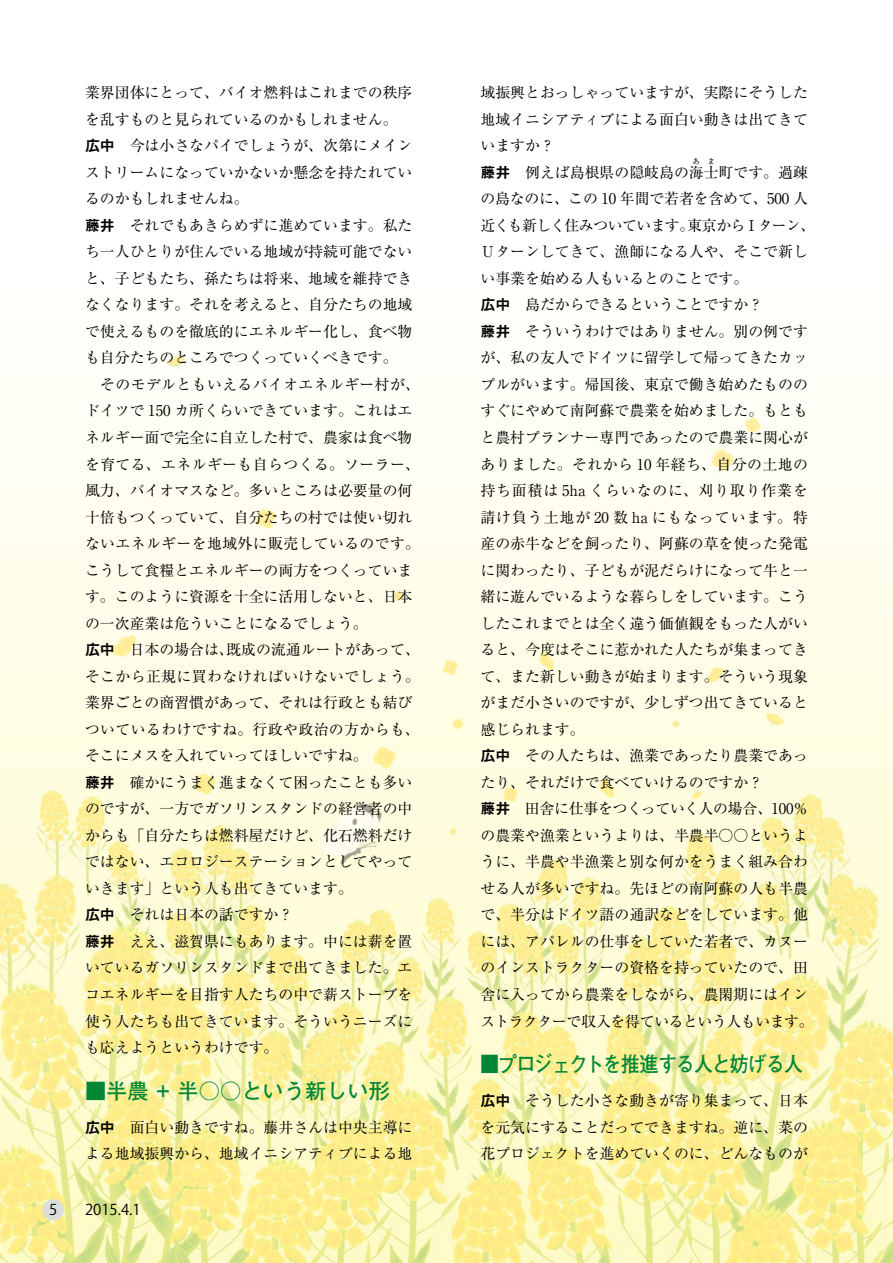
<style>
.page{position:relative;width:893px;height:1263px;background:#fff}
.page>*{position:absolute;margin:0;border:0;box-sizing:border-box;transform-origin:0 0}
.t1{font:700 21.3px "Futo Go B101 Pro";letter-spacing:-.055em;color:#008735;scale:.9 1}
.t2{font:700 21.3px "Futo Go B101 Pro";color:#008735}
.t3{font:14.85px/26.5px "Ryumin Pro";color:#000}
.t4{font:14.85px "Koz Go Pro";color:#000}
.t5{font:7.5px "Ryumin Pro";color:#000}
.s1{font-family:"Midashi Go MB31"}
</style>
<div class="page">
<div style="left:0;top:421px;width:893px;height:210px;background:#fffef0"></div>
<img style="left:0;top:631px;width:893px;height:632px">
<img style="left:766px;top:711px;width:18px;height:16px">
<img style="left:166px;top:355px;width:20px;height:15px">
<img style="left:189px;top:768px;width:32px;height:32px">
<svg style="left:890px;top:772px;width:3px;height:7px"></svg>
<img style="left:535px;top:647px;width:25px;height:28px">
<svg style="left:124px;top:626px;width:10px;height:5px"></svg>
<img style="left:106px;top:631px;width:38px;height:31px">
<img style="left:442px;top:658px;width:16px;height:18px">
<img style="left:704px;top:443px;width:33px;height:33px">
<img style="left:371px;top:741px;width:23px;height:10px">
<img style="left:367px;top:751px;width:33px;height:23px">
<img style="left:745px;top:416px;width:16px;height:17px">
<svg style="left:670px;top:719px;width:11px;height:11px"></svg>
<svg style="left:450px;top:828px;width:6px;height:7px"></svg>
<img style="left:389px;top:588px;width:17px;height:17px">
<img style="left:595px;top:775px;width:25px;height:27px">
<img style="left:502px;top:786px;width:16px;height:17px">
<img style="left:449px;top:715px;width:17px;height:17px">
<img style="left:702px;top:663px;width:26px;height:25px">
<svg style="left:487px;top:956px;width:6px;height:7px"></svg>
<img style="left:255px;top:507px;width:22px;height:23px">
<img style="left:690px;top:787px;width:14px;height:14px">
<div style="left:43px;top:1199px;width:21px;height:21px;background:#dcdddd;border-radius:50%"></div>
<p class="t3" style="left:85px;top:78px;width:336px">業界団体にとって、バイオ燃料はこれまでの秩序を乱すものと見られているのかもしれません。<br><span class="s1">広中</span>　今は小さなパイでしょうが、次第にメインストリームになっていかないか懸念を持たれているのかもしれませんね。<br><span class="s1">藤井</span>　それでもあきらめずに進めています。私たち一人ひとりが住んでいる地域が持続可能でないと、子どもたち、孫たちは将来、地域を維持できなくなります。それを考えると、自分たちの地域で使えるものを徹底的にエネルギー化し、食べ物も自分たちのところでつくっていくべきです。<br>　そのモデルともいえるバイオエネルギー村が、ドイツで 150 カ所くらいできています。これはエネルギー面で完全に自立した村で、農家は食べ物を育てる、エネルギーも自らつくる。ソーラー、風力、バイオマスなど。多いところは必要量の何十倍もつくっていて、自分たちの村では使い切れないエネルギーを地域外に販売しているのです。こうして食糧とエネルギーの両方をつくっています。このように資源を十全に活用しないと、日本の一次産業は危ういことになるでしょう。<br><span class="s1">広中</span>　日本の場合は、既成の流通ルートがあって、そこから正規に買わなければいけないでしょう。業界ごとの商習慣があって、それは行政とも結びついているわけですね。行政や政治の方からも、そこにメスを入れていってほしいですね。<br><span class="s1">藤井</span>　確かにうまく進まなくて困ったことも多いのですが、一方でガソリンスタンドの経営者の中からも「自分たちは燃料屋だけど、化石燃料だけではない、エコロジーステーションとしてやっていきます」という人も出てきています。<br><span class="s1">広中</span>　それは日本の話ですか？<br><span class="s1">藤井</span>　ええ、滋賀県にもあります。中には薪を置いているガソリンスタンドまで出てきました。エコエネルギーを目指す人たちの中で薪ストーブを使う人たちも出てきています。そういうニーズにも応えようというわけです。</p>
<h1 class="t2" style="left:85px;top:1074px;width:307px">■半農 + 半○○という新しい形</h1>
<p class="t3" style="left:85px;top:1113px;width:329px"><span class="s1">広中</span>　面白い動きですね。藤井さんは中央主導による地域振興から、地域イニシアティブによる地</p>
<p class="t4" style="left:49px;top:1200px;width:10px">5</p>
<p class="t4" style="left:85px;top:1200px;width:57px">2015.4.1</p>
<p class="t3" style="left:480px;top:78px;width:329px">域振興とおっしゃっていますが、実際にそうした地域イニシアティブによる面白い動きは出てきていますか？<br><span class="s1">藤井</span>　例えば島根県の隠岐島の海士町です。過疎</p>
<p class="t5" style="left:693px;top:155px;width:24px">あ ま</p>
<p class="t3" style="left:480px;top:184px;width:336px">の島なのに、この 10 年間で若者を含めて、500 人近くも新しく住みついています。東京からＩターン、<br>Ｕターンしてきて、漁師になる人や、そこで新しい事業を始める人もいるとのことです。<br><span class="s1">広中</span>　島だからできるということですか？<br><span class="s1">藤井</span>　そういうわけではありません。別の例ですが、私の友人でドイツに留学して帰ってきたカップルがいます。帰国後、東京で働き始めたもののすぐにやめて南阿蘇で農業を始めました。もともと農村プランナー専門であったので農業に関心がありました。それから 10 年経ち、自分の土地の持ち面積は 5ha くらいなのに、刈り取り作業を請け負う土地が 20 数 ha にもなっています。特産の赤牛などを飼ったり、阿蘇の草を使った発電に関わったり、子どもが泥だらけになって牛と一緒に遊んでいるような暮らしをしています。こうしたこれまでとは全く違う価値観をもった人がいると、今度はそこに惹かれた人たちが集まってきて、また新しい動きが始まります。そういう現象がまだ小さいのですが、少しずつ出てきていると感じられます。<br><span class="s1">広中</span>　その人たちは、漁業であったり農業であったり、それだけで食べていけるのですか？<br><span class="s1">藤井</span>　田舎に仕事をつくっていく人の場合、100％の農業や漁業というよりは、半農半○○というように、半農や半漁業と別な何かをうまく組み合わせる人が多いですね。先ほどの南阿蘇の人も半農で、半分はドイツ語の通訳などをしています。他には、アパレルの仕事をしていた若者で、カヌーのインストラクターの資格を持っていたので、田舎に入ってから農業をしながら、農閑期にはインストラクターで収入を得ているという人もいます。</p>
<h1 class="t1" style="left:480px;top:1047px;width:360px">■プロジェクトを推進する人と妨げる人</h1>
<p class="t3" style="left:480px;top:1086px;width:329px;text-align:justify"><span class="s1">広中</span>　そうした小さな動きが寄り集まって、日本を元気にすることだってできますね。逆に、菜の花プロジェクトを進めていくのに、どんなものが</p>
</div>
